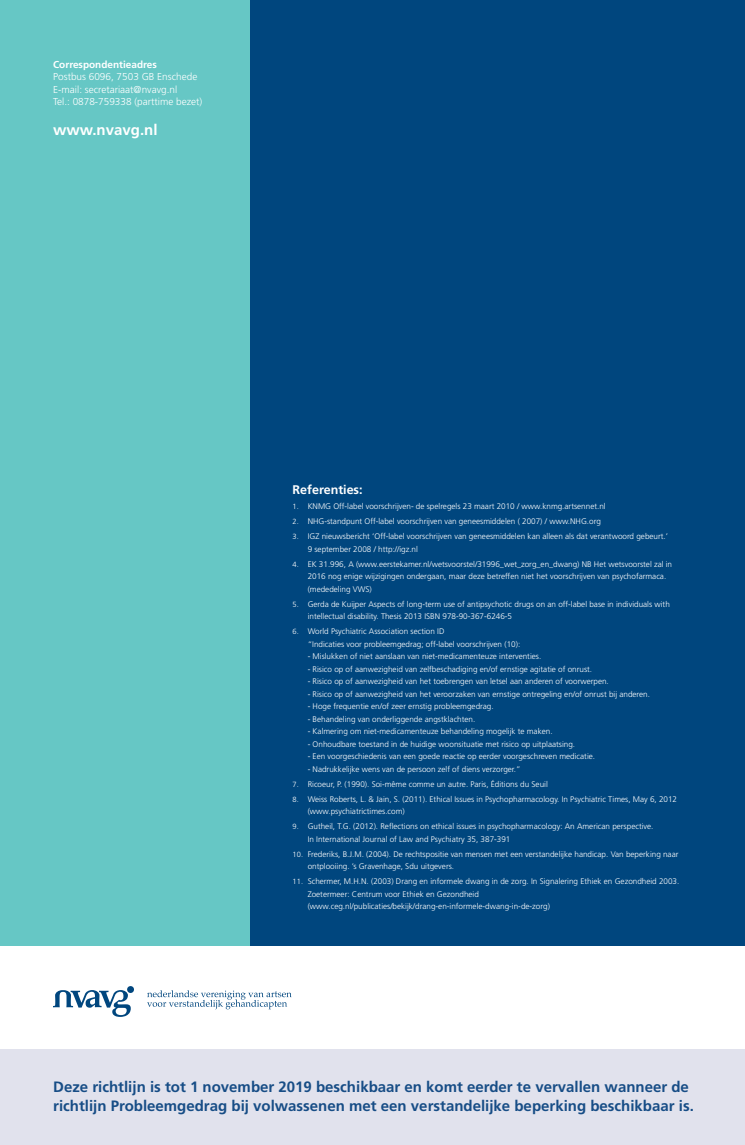
<style>
.page{position:relative;width:745px;height:1145px;background:#fff}
.page>*{position:absolute;margin:0;border:0;box-sizing:border-box;transform-origin:0 0}
.kop{font:700 15px/18.8px "Frutiger";color:#174d86}
.t1{font:700 15px "Frutiger LT Std";color:#fff}
.kop-2{font:700 12.5px "Frutiger";color:#fff}
.t2{font:300 10px "Frutiger LT Std";color:#fff}
.t3{font:700 10px "Frutiger LT Std";color:#fff}
.body{font:300 8.12px/12.5px "Frutiger";color:#fff}
.s1{font-size:7.5px}
</style>
<div class="page">
<div style="left:0;top:0;width:744px;height:945px;background:#66c7c5"></div>
<div style="left:250px;top:0;width:494px;height:945px;background:#00467e"></div>
<svg style="left:53px;top:986px;width:238px;height:30px"></svg>
<div style="left:0;top:1049px;width:744px;height:95px;background:#e1e2ed"></div>
<p class="t3" style="left:53px;top:58px;width:105px">Correspondentieadres</p>
<p class="t2" style="left:53px;top:71px;width:145px">Postbus 6096, 7503 GB Enschede</p>
<p class="t2" style="left:53px;top:84px;width:125px">E-mail: secretariaat@nvavg.nl</p>
<p class="t2" style="left:53px;top:96px;width:150px">Tel.: 0878-759338 (parttime bezet)</p>
<p class="t1" style="left:53px;top:121px;width:106px">www.nvavg.nl</p>
<p class="kop-2" style="left:292px;top:482px;width:71px">Referenties:</p>
<p class="body" style="left:292px;top:500px;width:314px"><span class="s1">1.</span> KNMG Off-label voorschrijven- de spelregels 23 maart 2010 / www.knmg.artsennet.nl</p>
<p class="body" style="left:292px;top:515px;width:309px"><span class="s1">2.</span> NHG-standpunt Off-label voorschrijven van geneesmiddelen ( 2007) / www.NHG.org</p>
<p class="body" style="left:292px;top:530px;width:376px"><span class="s1">3.</span> IGZ nieuwsbericht ‘Off-label voorschrijven van geneesmiddelen kan alleen als dat verantwoord gebeurt.’</p>
<p class="body" style="left:307px;top:542px;width:112px">9 september 2008 / http://igz.nl</p>
<p class="body" style="left:307px;top:557px;width:366px;text-indent:-15px"><span class="s1">4.</span> EK 31.996, A (www.eerstekamer.nl/wetsvoorstel/31996_wet_zorg_en_dwang) NB Het wetsvoorstel zal in<br>2016 nog enige wijzigingen ondergaan, maar deze betreffen niet het voorschrijven van psychofarmaca.</p>
<p class="body" style="left:307px;top:582px;width:66px">(mededeling VWS)</p>
<p class="body" style="left:307px;top:597px;width:363px;text-indent:-15px"><span class="s1">5.</span> Gerda de Kuijper Aspects of long-term use of antipsychotic drugs on an off-label base in individuals with intellectual disability. Thesis 2013 ISBN 978-90-367-6246-5</p>
<p class="body" style="left:292px;top:625px;width:153px"><span class="s1">6.</span> World Psychiatric Association section ID</p>
<p class="body" style="left:307px;top:637px;width:214px">“Indicaties voor probleemgedrag; off-label voorschrijven (10):</p>
<p class="body" style="left:307px;top:650px;width:235px">- Mislukken of niet aanslaan van niet-medicamenteuze interventies.</p>
<p class="body" style="left:307px;top:662px;width:286px">- Risico op of aanwezigheid van zelfbeschadiging en/of ernstige agitatie of onrust.</p>
<p class="body" style="left:307px;top:675px;width:302px">- Risico op of aanwezigheid van het toebrengen van letsel aan anderen of voorwerpen.</p>
<p class="body" style="left:307px;top:687px;width:343px">- Risico op of aanwezigheid van het veroorzaken van ernstige ontregeling en/of onrust bij anderen.</p>
<p class="body" style="left:307px;top:700px;width:187px">- Hoge frequentie en/of zeer ernstig probleemgedrag.</p>
<p class="body" style="left:307px;top:712px;width:169px">- Behandeling van onderliggende angstklachten.</p>
<p class="body" style="left:307px;top:725px;width:246px">- Kalmering om niet-medicamenteuze behandeling mogelijk te maken.</p>
<p class="body" style="left:307px;top:737px;width:269px">- Onhoudbare toestand in de huidige woonsituatie met risico op uitplaatsing.</p>
<p class="body" style="left:307px;top:750px;width:289px">- Een voorgeschiedenis van een goede reactie op eerder voorgeschreven medicatie.</p>
<p class="body" style="left:307px;top:762px;width:214px">- Nadrukkelijke wens van de persoon zelf of diens verzorger.”</p>
<p class="body" style="left:292px;top:777px;width:256px"><span class="s1">7.</span> Ricoeur, P. (1990). Soi-même comme un autre. Paris, Éditions du Seuil</p>
<p class="body" style="left:307px;top:792px;width:371px;text-indent:-15px"><span class="s1">8.</span> Weiss Roberts, L. &amp; Jain, S. (2011). Ethical Issues in Psychopharmacology. In Psychiatric Times, May 6, 2012 (www.psychiatrictimes.com)</p>
<p class="body" style="left:292px;top:820px;width:362px"><span class="s1">9.</span> Gutheil, T.G. (2012). Reflections on ethical issues in psychopharmacology: An American perspective.</p>
<p class="body" style="left:307px;top:832px;width:204px">In International Journal of Law and Psychiatry 35, 387-391</p>
<p class="body" style="left:307px;top:847px;width:372px;text-indent:-15px"><span class="s1">10.</span> Frederiks, B.J.M. (2004). De rechtspositie van mensen met een verstandelijke handicap. Van beperking naar ontplooiing. ’s Gravenhage, Sdu uitgevers.</p>
<p class="body" style="left:307px;top:875px;width:373px;text-indent:-15px"><span class="s1">11.</span> Schermer, M.H.N. (2003) Drang en informele dwang in de zorg. In Signalering Ethiek en Gezondheid 2003.<br>Zoetermeer: Centrum voor Ethiek en Gezondheid (www.ceg.nl/publicaties/bekijk/drang-en-informele-dwang-in-de-zorg)</p>
<p class="kop" style="left:53px;top:1077px;width:641px">Deze richtlijn is tot 1 november 2019 beschikbaar en komt eerder te vervallen wanneer de richtlijn Probleemgedrag bij volwassenen met een verstandelijke beperking beschikbaar is.</p>
</div>
